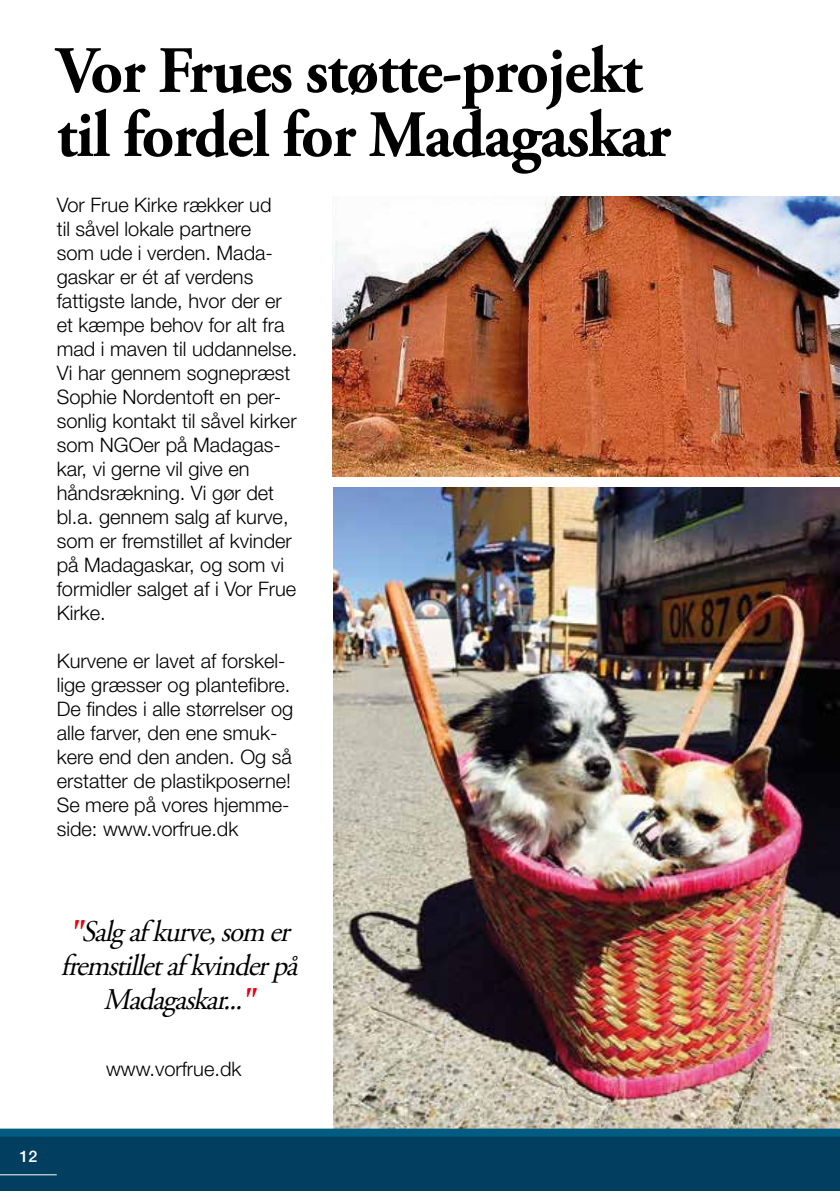
<style>
.page{position:relative;width:840px;height:1191px;background:#fff}
.page>*{position:absolute;margin:0;border:0;box-sizing:border-box;transform-origin:0 0}
.t1{font:700 66px/64px "Adobe Garamond Pro";letter-spacing:-.02em;color:#000;scale:.96 1}
.t2{font:italic 30px/34px "Adobe Garamond Pro";color:#000;text-align:center;scale:.96 1}
.t3{font:300 20px/24px "Helvetica Neue LT Std";color:#000}
.t4{font:500 16px "Helvetica Neue LT Std";color:#fff}
.s1{font-weight:700;color:#e30613}
</style>
<div class="page">
<img style="left:333px;top:488px;width:506px;height:640px">
<div style="left:0;top:1134px;width:839px;height:57px;background:#013e5f"></div>
<div style="left:0;top:1128px;width:839px;height:8px;background:#005d81"></div>
<hr style="left:0;top:1174px;width:57px;height:1px;background:#fff">
<img style="left:332px;top:197px;width:507px;height:279px">
<svg style="left:839px;top:615px;width:1px;height:348px"></svg>
<h1 class="t1" style="left:57px;top:40px;width:641px">Vor Frues støtte-projekt til fordel for Madagaskar</h1>
<p class="t3" style="left:57px;top:192px;width:242px">Vor Frue Kirke rækker ud<br>til såvel lokale partnere<br>som ude i verden. Mada&shy;gaskar er ét af verdens fattigste lande, hvor der er et kæmpe behov for alt fra mad i maven til uddannelse.<br>Vi har gennem sognepræst<br>Sophie Nordentoft en per&shy;sonlig kontakt til såvel kirker som NGOer på Madagas&shy;kar, vi gerne vil give en håndsrækning. Vi gør det bl.a. gennem salg af kurve, som er fremstillet af kvinder på Madagaskar, og som vi formidler salget af i Vor Frue<br>Kirke.</p>
<p class="t3" style="left:57px;top:648px;width:238px">Kurvene er lavet af forskel&shy;lige græsser og plantefibre.<br>De findes i alle størrelser og alle farver, den ene smuk&shy;kere end den anden. Og så erstatter de plastikposerne!<br>Se mere på vores hjemme&shy;side: www.vorfrue.dk</p>
<h2 class="t2" style="left:61px;top:915px;width:256px"><span class="s1">"</span>Salgaf kurve,som er fremstilletaf kvinderpå<br>Madagaskar...<span class="s1">"</span></h2>
<p class="t3" style="left:106px;top:1056px;width:137px">www.vorfrue.dk</p>
<p class="t4" style="left:19px;top:1147px;width:19px">12</p>
</div>
